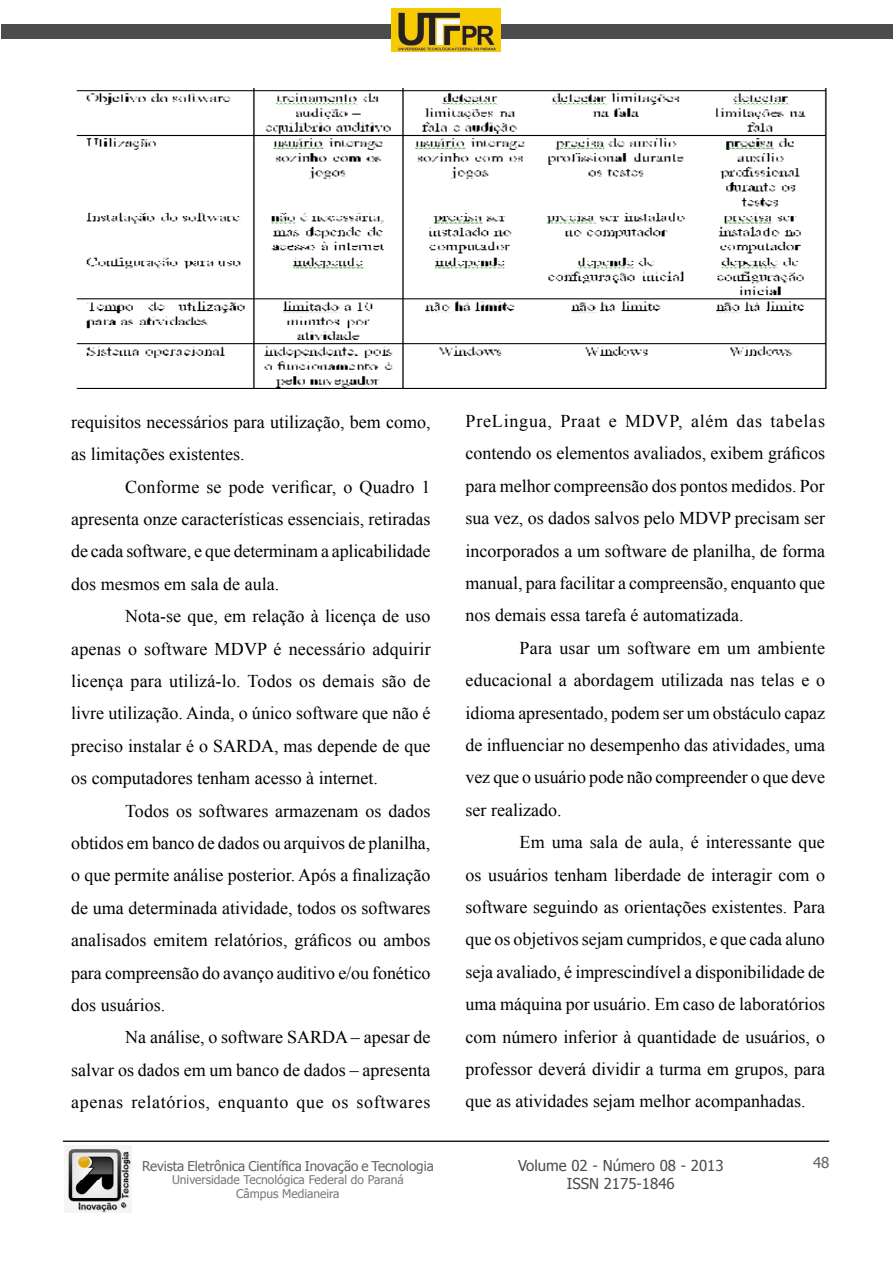
<style>
.page{position:relative;width:893px;height:1263px;background:#fff}
.page>*{position:absolute;margin:0;border:0;box-sizing:border-box;transform-origin:0 0}
.t1{font:18px/32.4px "Times New Roman";color:#000;text-align:justify}
.t2{font:15px "Tahoma";color:#4b4c4d}
.t3{font:15px "Tahoma";color:#636366}
.t4{font:13.5px "Tahoma";letter-spacing:-.005em;color:#636366}
.t5{font:12px/13.5px "Tahoma";color:#76787b;text-align:center}
</style>
<div class="page">
<div style="left:1px;top:24px;width:892px;height:14px;background:#4b4c4d"></div>
<hr style="left:63px;top:1140px;width:766px;height:2px;background:#231f20">
<img style="left:64px;top:1145px;width:68px;height:67px">
<img style="left:391px;top:9px;width:109px;height:42px">
<img style="left:76px;top:88px;width:751px;height:301px">
<p class="t1" style="left:71px;top:405px;width:361px">requisitos necessários para utilização, bem como, as limitações existentes.</p>
<p class="t1" style="left:71px;top:470px;width:361px;text-indent:54px">Conforme se pode verificar, o Quadro 1 apresenta onze características essenciais, retiradas de cada software, e que determinam a aplicabilidade dos mesmos em sala de aula.</p>
<p class="t1" style="left:71px;top:600px;width:361px;text-indent:54px">Nota-se que, em relação à licença de uso apenas o software MDVP é necessário adquirir licença para utilizá-lo. Todos os demais são de livre utilização. Ainda, o único software que não é preciso instalar é o SARDA, mas depende de que os computadores tenham acesso à internet.</p>
<p class="t1" style="left:71px;top:794px;width:361px;text-indent:54px">Todos os softwares armazenam os dados obtidos em banco de dados ou arquivos de planilha, o que permite análise posterior. Após a finalização de uma determinada atividade, todos os softwares analisados emitem relatórios, gráficos ou ambos para compreensão do avanço auditivo e/ou fonético dos usuários.</p>
<p class="t1" style="left:71px;top:1021px;width:361px;text-indent:54px">Na análise, o software SARDA – apesar de salvar os dados em um banco de dados – apresenta apenas relatórios, enquanto que os softwares</p>
<p class="t4" style="left:142px;top:1157px;width:293px">Revista Eletrônica Científica Inovação e Tecnologia</p>
<p class="t5" style="left:172px;top:1172px;width:233px">Universidade Tecnológica Federal do Paraná<br>Câmpus Medianeira</p>
<p class="t1" style="left:466px;top:404px;width:361px">PreLingua, Praat e MDVP, além das tabelas contendo os elementos avaliados, exibem gráficos para melhor compreensão dos pontos medidos. Por sua vez, os dados salvos pelo MDVP precisam ser incorporados a um software de planilha, de forma manual, para facilitar a compreensão, enquanto que nos demais essa tarefa é automatizada.</p>
<p class="t1" style="left:466px;top:631px;width:361px;text-indent:54px">Para usar um software em um ambiente educacional a abordagem utilizada nas telas e o idioma apresentado, podem ser um obstáculo capaz de influenciar no desempenho das atividades, uma vez que o usuário pode não compreender o que deve ser realizado.</p>
<p class="t1" style="left:466px;top:826px;width:361px;text-indent:54px">Em uma sala de aula, é interessante que os usuários tenham liberdade de interagir com o software seguindo as orientações existentes. Para que os objetivos sejam cumpridos, e que cada aluno seja avaliado, é imprescindível a disponibilidade de uma máquina por usuário. Em caso de laboratórios com número inferior à quantidade de usuários, o professor deverá dividir a turma em grupos, para que as atividades sejam melhor acompanhadas.</p>
<p class="t2" style="left:518px;top:1155px;width:207px">Volume 02 - Número 08 - 2013</p>
<p class="t3" style="left:813px;top:1153px;width:18px">48</p>
<p class="t2" style="left:567px;top:1173px;width:109px">ISSN 2175-1846</p>
</div>
